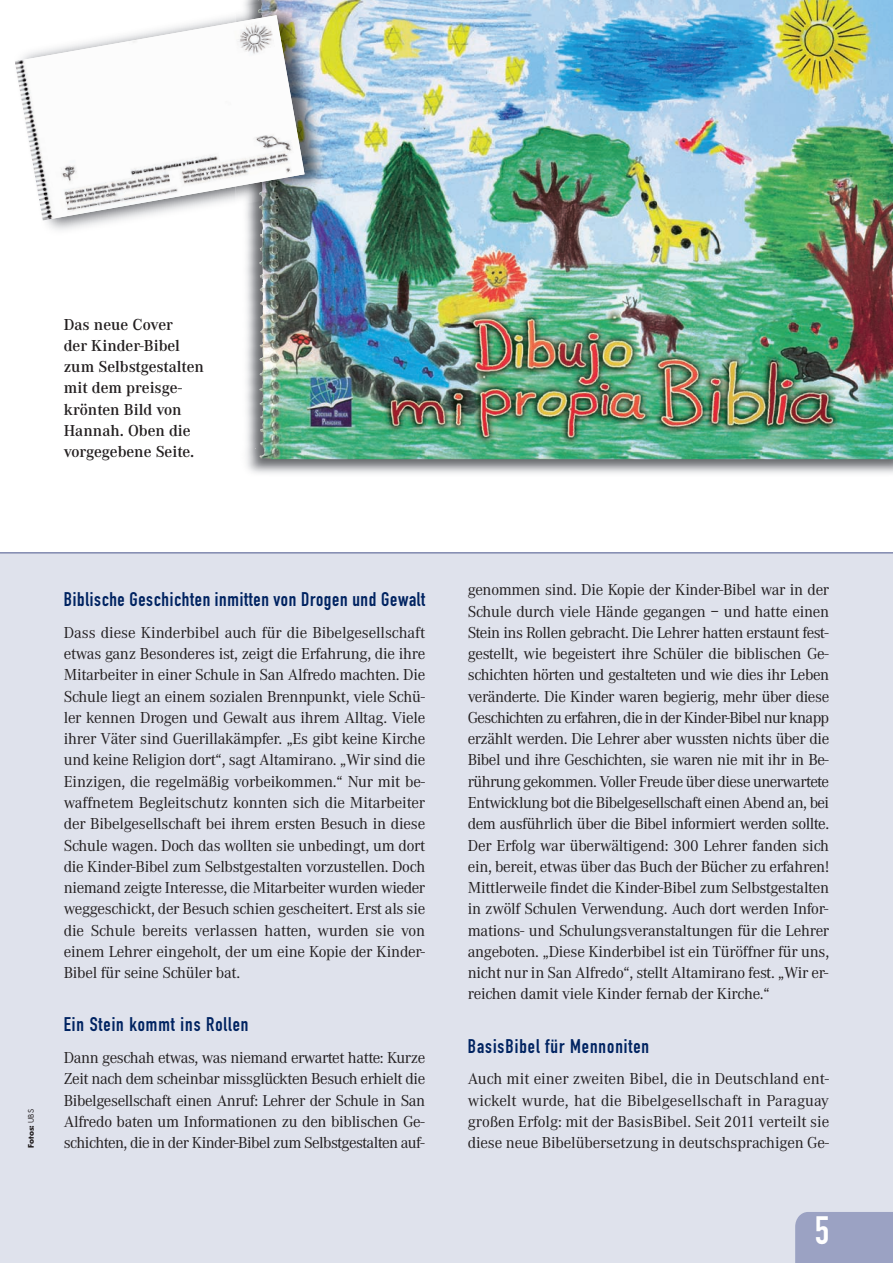
<style>
.page{position:relative;width:893px;height:1263px;background:#fff}
.page>*{position:absolute;margin:0;border:0;box-sizing:border-box;transform-origin:0 0}
.t1{font:39px "DIN Engschrift";color:#fff}
.t2{font:19.5px "DIN Engschrift";letter-spacing:.04em;color:#002361}
.t3{font:16.5px/21.3px "Corporate A";letter-spacing:-.015em;color:#231f20;text-align:justify}
.t4{font:600 16.5px/21.3px "Corporate A";color:#231f20}
.t5{font:700 7.5px "Futura";color:#231f20}
.s1{font-weight:400}
</style>
<div class="page">
<div style="left:0;top:553px;width:893px;height:710px;background:#dfe2ec"></div>
<img style="left:245px;top:0;width:648px;height:474px">
<img style="left:257px;top:0;width:636px;height:459px">
<div style="left:795px;top:1212px;width:98px;height:51px;background:#9ba2c3"></div>
<hr style="left:0;top:552px;width:893px;height:2px;background:#8088af">
<img style="left:240px;top:3px;width:18px;height:12px">
<img style="left:258px;top:0;width:79px;height:201px">
<img style="left:15px;top:15px;width:289px;height:205px">
<p class="t4" style="left:64px;top:313px;width:142px">Das neue Cover<br>der Kinder-Bibel zum Selbstgestalten mit dem preisge&shy;krönten Bild von<br>Hannah. Oben die vorgegebene Seite.</p>
<p class="t5" style="left:28px;top:1148px;width:40px;rotate:-90deg">Fotos: <span class="s1">UBS</span></p>
<p class="t2" style="left:64px;top:592px;width:363px">Biblische Geschichten inmitten von Drogen und Gewalt</p>
<p class="t3" style="left:64px;top:621px;width:363px">Dass diese Kinderbibel auch für die Bibelgesellschaft etwas ganz Besonderes ist, zeigt die Erfahrung, die ihre Mitarbeiter in einer Schule in San Alfredo machten. Die Schule liegt an einem sozialen Brennpunkt, viele Schü&shy;ler kennen Drogen und Gewalt aus ihrem Alltag. Viele ihrer Väter sind Guerillakämpfer. „Es gibt keine Kirche und keine Religion dort“, sagt Altamirano. „Wir sind die Einzigen, die regelmäßig vorbeikommen.“ Nur mit be&shy;waffnetem Begleitschutz konnten sich die Mitarbeiter der Bibelgesellschaft bei ihrem ersten Besuch in diese Schule wagen. Doch das wollten sie unbedingt, um dort die Kinder-Bibel zum Selbstgestalten vorzustellen. Doch niemand zeigte Interesse, die Mitarbeiter wurden wieder weggeschickt, der Besuch schien gescheitert. Erst als sie die Schule bereits verlassen hatten, wurden sie von einem Lehrer eingeholt, der um eine Kopie der Kinder-Bibel für seine Schüler bat.</p>
<p class="t2" style="left:64px;top:1017px;width:186px">Ein Stein kommt ins Rollen</p>
<p class="t3" style="left:64px;top:1047px;width:363px">Dann geschah etwas, was niemand erwartet hatte: Kurze Zeit nach dem scheinbar missglückten Besuch erhielt die Bibelgesellschaft einen Anruf: Lehrer der Schule in San Alfredo baten um Informationen zu den biblischen Ge&shy;schichten, die in der Kinder-Bibel zum Selbstgestalten auf-</p>
<p class="t3" style="left:468px;top:579px;width:363px">genommen sind. Die Kopie der Kinder-Bibel war in der Schule durch viele Hände gegangen – und hatte einen Stein ins Rollen gebracht. Die Lehrer hatten erstaunt fest&shy;gestellt, wie begeistert ihre Schüler die biblischen Ge&shy;schichten hörten und gestalteten und wie dies ihr Leben veränderte. Die Kinder waren begierig, mehr über diese Geschichten zu erfahren, die in der Kinder-Bibel nur knapp erzählt werden. Die Lehrer aber wussten nichts über die Bibel und ihre Geschichten, sie waren nie mit ihr in Be&shy;rührung gekommen. Voller Freude über diese unerwartete Entwicklung bot die Bibelgesellschaft einen Abend an, bei dem ausführlich über die Bibel informiert werden sollte.<br>Der Erfolg war überwältigend: 300 Lehrer fanden sich ein, bereit, etwas über das Buch der Bücher zu erfahren!<br>Mittlerweile findet die Kinder-Bibel zum Selbstgestalten in zwölf Schulen Verwendung. Auch dort werden Infor&shy;mations- und Schulungsveranstaltungen für die Lehrer angeboten. „Diese Kinderbibel ist ein Türöffner für uns, nicht nur in San Alfredo“, stellt Altamirano fest. „Wir er&shy;reichen damit viele Kinder fernab der Kirche.“</p>
<p class="t2" style="left:468px;top:1038px;width:183px">BasisBibel für Mennoniten</p>
<p class="t3" style="left:468px;top:1068px;width:363px">Auch mit einer zweiten Bibel, die in Deutschland ent&shy;wickelt wurde, hat die Bibelgesellschaft in Paraguay großen Erfolg: mit der BasisBibel. Seit 2011 verteilt sie</p>
<p class="t3" style="left:468px;top:1132px;width:363px">diese neue Bibelübersetzung in deutschsprachigen Ge-</p>
<h1 class="t1" style="left:815px;top:1216px;width:16px">5</h1>
</div>
